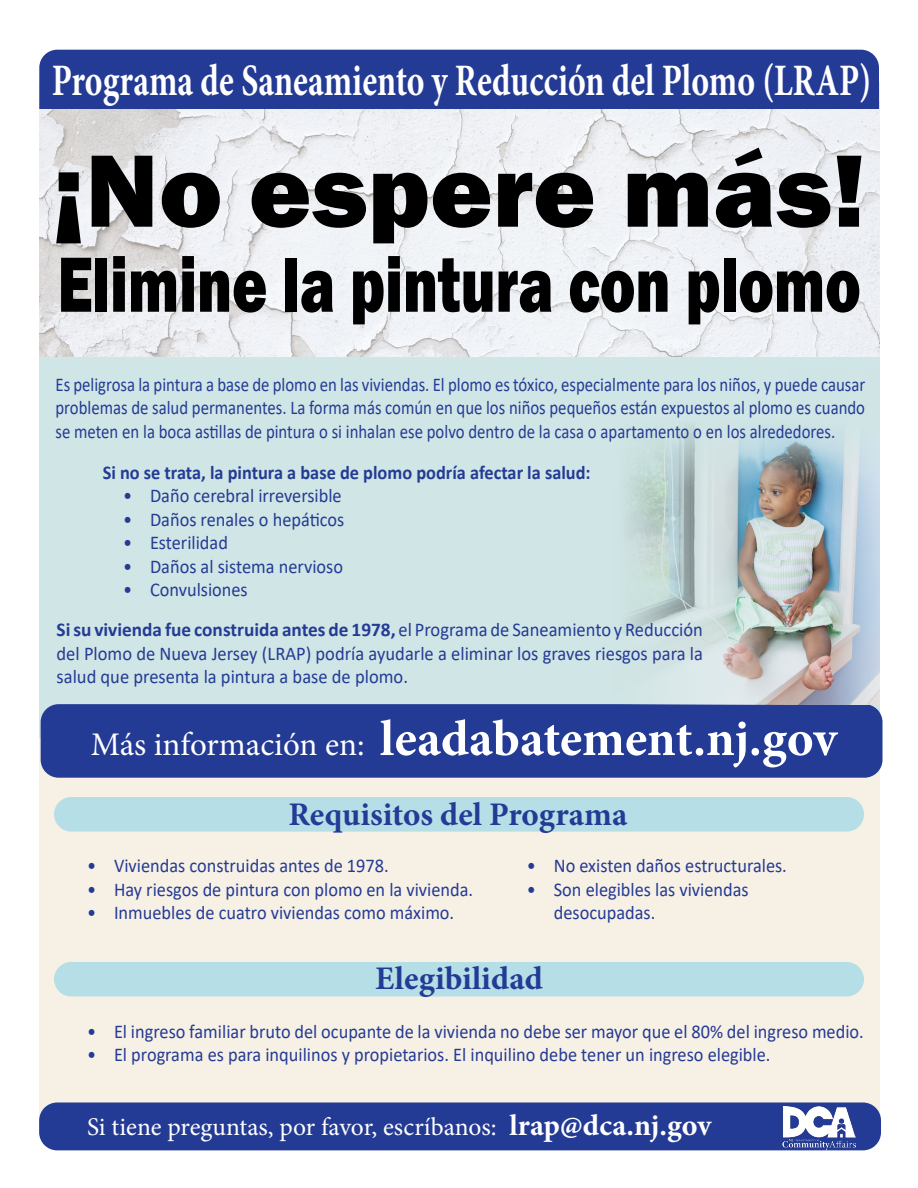
<style>
.page{position:relative;width:918px;height:1188px;background:#fff}
.page>*{position:absolute;margin:0;border:0;box-sizing:border-box;transform-origin:0 0}
.t1{font:800 106.5px "Franklin Gothic";color:#000}
.t2{font:800 81px "Franklin Gothic";color:#000;scale:.74 1}
.t3{font:700 51px "Minion Pro";letter-spacing:-.005em;color:#fff}
.t4{font:700 45px "Minion Pro";color:#fff;scale:.75 1}
.t5{font:700 33px "Minion Pro";color:#243b95}
.t6{font:25.5px "Minion Pro";color:#fff}
.t7{font:19.5px/23.4px "Calibri";color:#243b95;scale:.94 1}
.t8{font:19.5px/23.4px "Calibri";color:#243b95;text-align:justify;scale:.86 1}
.t9{font:19.5px/23.4px "Calibri";color:#243b95;scale:.95 1}
.t10{font:700 19.5px "Calibri";color:#243b95;scale:.94 1}
.s1{font-weight:700}
.s2{font-weight:400;font-size:33px}
.s3{font-weight:700;font-size:30px}
</style>
<div class="page">
<div style="left:39px;top:103px;width:841px;height:1031px;background:#f7f0e4"></div>
<div style="left:39px;top:82px;width:841px;height:656px;background:#d0e5e5"></div>
<div style="left:39px;top:50px;width:840px;height:106px;background:#243b95;border-radius:18px"></div>
<div style="left:41px;top:704px;width:842px;height:74px;background:#243b95;border-radius:18px"></div>
<img style="left:39px;top:109px;width:841px;height:247px">
<img style="left:626px;top:427px;width:254px;height:277px">
<div style="left:54px;top:797px;width:810px;height:35px;background:#b5dee6;border-radius:17px"></div>
<div style="left:54px;top:962px;width:810px;height:35px;background:#b5dee6;border-radius:17px"></div>
<div style="left:39px;top:1102px;width:842px;height:48px;background:#243b95;border-radius:18px"></div>
<img style="left:782px;top:1106px;width:73px;height:44px">
<h3 class="t4" style="left:52px;top:49px;width:1094px">Programa de Saneamiento y Reducción del Plomo (LRAP)</h3>
<h1 class="t1" style="left:52px;top:122px;width:815px">¡No espere más!</h1>
<h2 class="t2" style="left:58px;top:232px;width:1087px">Elimine la pintura con plomo</h2>
<p class="t8" style="left:56px;top:372px;width:943px">Es peligrosa la pintura a base de plomo en las viviendas. El plomo es tóxico, especialmente para los niños, y puede causar problemas de salud permanentes. La forma más común en que los niños pequeños están expuestos al plomo es cuando se meten en la boca astillas de pintura o si inhalan ese polvo dentro de la casa o apartamento o en los alrededores.</p>
<p class="t10" style="left:103px;top:459px;width:521px">Si no se trata, la pintura a base de plomo podría afectar la salud:</p>
<p class="t7" style="left:123px;top:484px;width:234px">• Daño cerebral irreversible</p>
<p class="t7" style="left:123px;top:507px;width:237px">• Daños renales o hepáticos</p>
<p class="t7" style="left:123px;top:530px;width:113px">• Esterilidad</p>
<p class="t7" style="left:123px;top:554px;width:236px">• Daños al sistema nervioso</p>
<p class="t7" style="left:57px;top:569px;width:689px;line-height:40.5px;text-indent:66px">• Convulsiones<br><span class="s1">Si su vivienda fue construida antes de 1978,</span> el Programa de Saneamiento y Reducción</p>
<p class="t9" style="left:57px;top:641px;width:682px">del Plomo de Nueva Jersey (LRAP) podría ayudarle a eliminar los graves riesgos para la salud que presenta la pintura a base de plomo.</p>
<h3 class="t3" style="left:91px;top:703px;width:748px"><span class="s2">Más información en:</span> leadabatement.nj.gov</h3>
<h3 class="t5" style="left:288px;top:791px;width:340px">Requisitos del Programa</h3>
<p class="t7" style="left:87px;top:854px;width:323px">• Viviendas construidas antes de 1978.</p>
<p class="t7" style="left:87px;top:877px;width:412px">• Hay riesgos de pintura con plomo en la vivienda.</p>
<p class="t7" style="left:87px;top:901px;width:392px">• Inmuebles de cuatro viviendas como máximo.</p>
<p class="t7" style="left:527px;top:854px;width:278px">• No existen daños estructurales.</p>
<p class="t7" style="left:554px;top:877px;width:209px;text-indent:-27px">• Son elegibles las viviendas desocupadas.</p>
<h3 class="t5" style="left:375px;top:956px;width:169px">Elegibilidad</h3>
<p class="t7" style="left:87px;top:1019px;width:828px">• El ingreso familiar bruto del ocupante de la vivienda no debe ser mayor que el 80% del ingreso medio.</p>
<p class="t7" style="left:87px;top:1042px;width:729px">• El programa es para inquilinos y propietarios. El inquilino debe tener un ingreso elegible.</p>
<h3 class="t6" style="left:87px;top:1109px;width:626px">Si tiene preguntas, por favor, escríbanos: <span class="s3">lrap@dca.nj.gov</span></h3>
</div>
